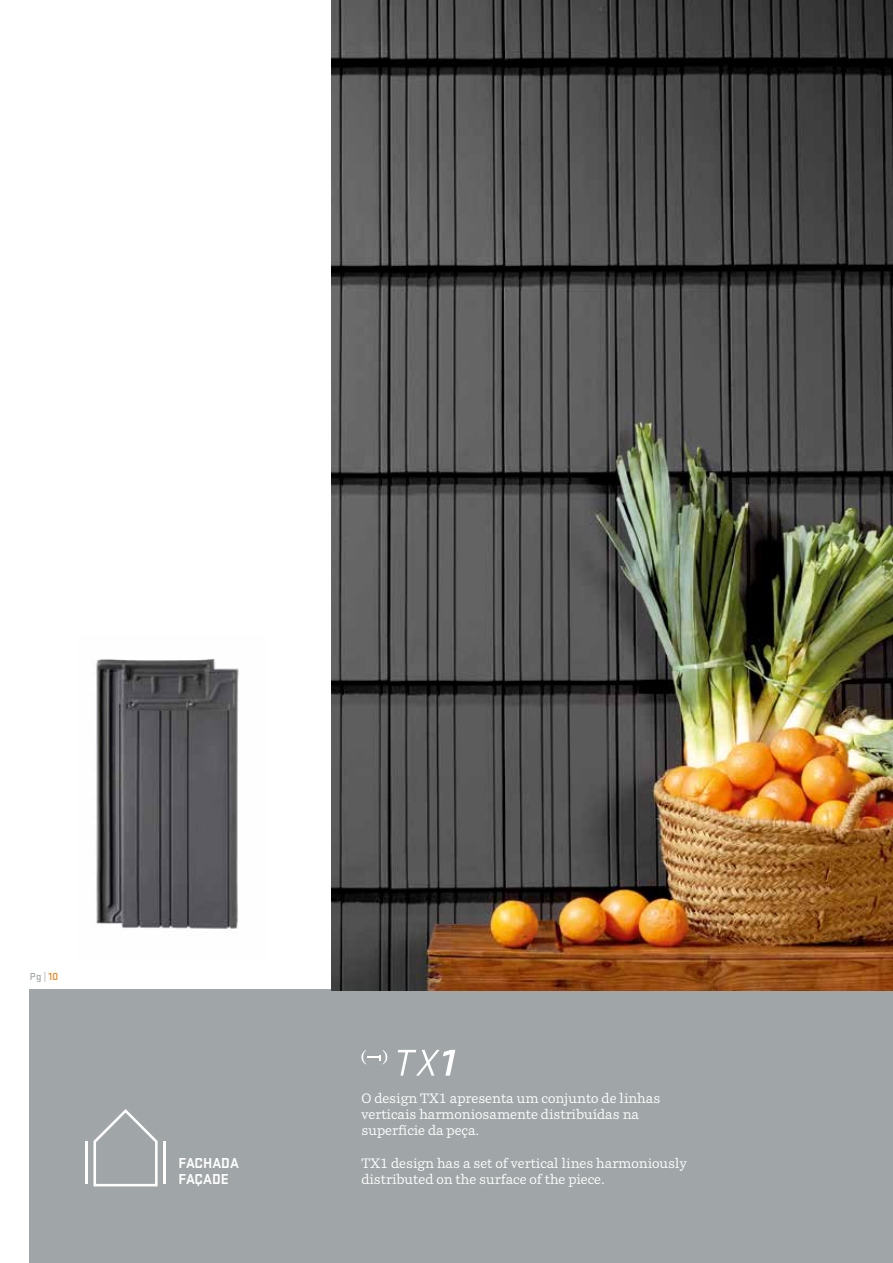
<style>
.page{position:relative;width:893px;height:1263px;background:#fff}
.page>*{position:absolute;margin:0;border:0;box-sizing:border-box;transform-origin:0 0}
.t1{font:700 15px/16.6px "Stratum 2";color:#fff}
.t2{font:13.5px/16.2px "Parry";color:#fff}
.t3{font:500 10.5px "Stratum 2";color:#a0a5a7}
.s1{color:#ef7a06}
</style>
<div class="page">
<img style="left:95px;top:659px;width:144px;height:274px">
<div style="left:30px;top:990px;width:863px;height:273px;background:#a0a5a7"></div>
<img style="left:332px;top:0;width:561px;height:990px">
<svg style="left:397px;top:1050px;width:58px;height:26px"></svg>
<svg style="left:361px;top:1050px;width:26px;height:14px"></svg>
<svg style="left:93px;top:1109px;width:65px;height:77px"></svg>
<hr style="left:163px;top:1141px;width:3px;height:43px;background:#fff">
<hr style="left:85px;top:1141px;width:3px;height:43px;background:#fff">
<p class="t3" style="left:30px;top:970px;width:30px">Pg | <span class="s1">10</span></p>
<p class="t1" style="left:179px;top:1154px;width:62px">FACHADA<br>FAÇADE</p>
<p class="t2" style="left:361px;top:1089px;width:300px">O design TX1 apresenta um conjunto de linhas verticais harmoniosamente distribuídas na superfície da peça.</p>
<p class="t2" style="left:361px;top:1154px;width:327px">TX1 design has a set of vertical lines harmoniously distributed on the surface of the piece.</p>
</div>
